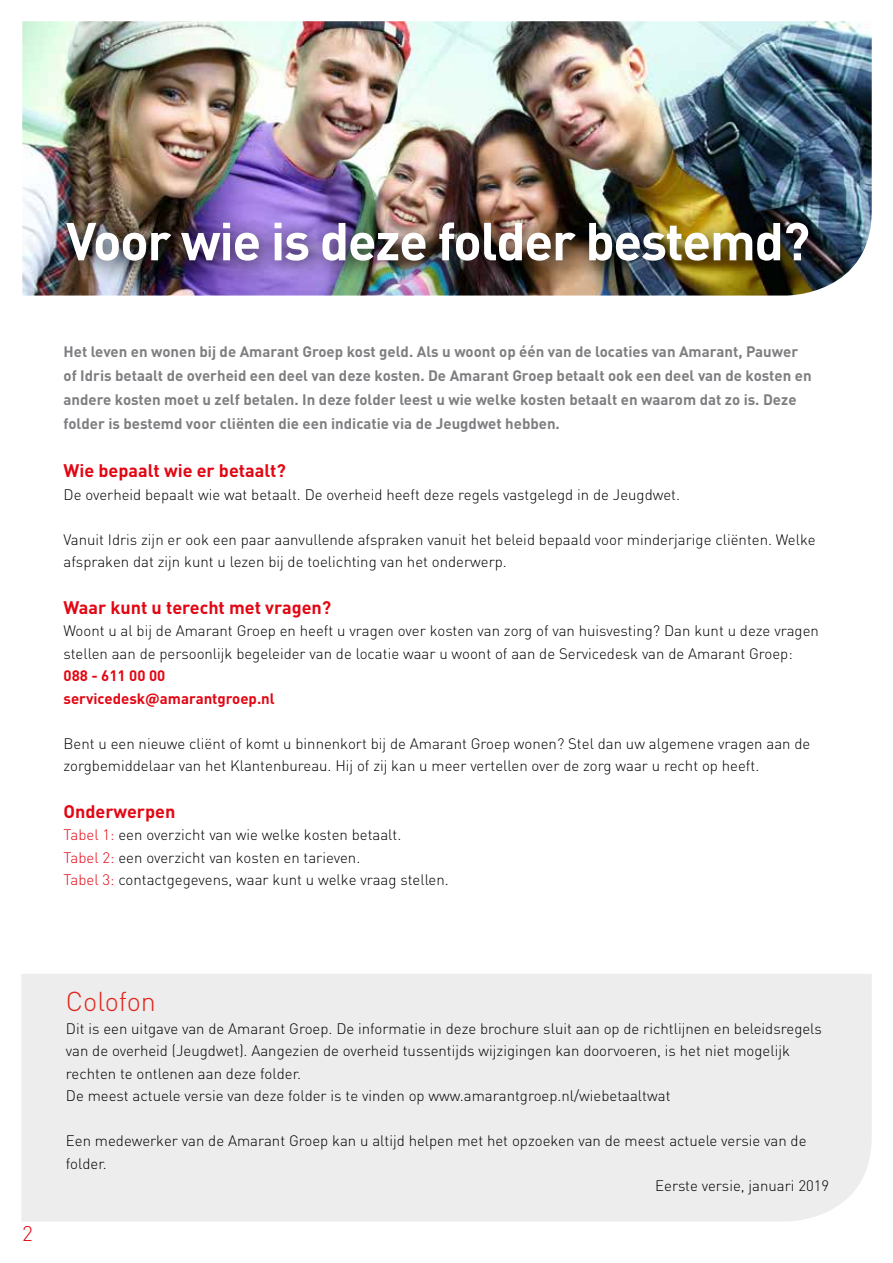
<style>
.page{position:relative;width:893px;height:1263px;background:#fff}
.page>*{position:absolute;margin:0;border:0;box-sizing:border-box;transform-origin:0 0}
.t1{font:700 52.5px "DIN Pro";letter-spacing:-.025em;color:#fff}
.t2{font:300 27px "DIN Pro";color:#e1251b}
.t3{font:300 21px "DIN Pro";color:#e30613}
.t4{font:700 18px "DIN Pro";color:#e30613}
.t5{font:300 15px/22.5px "DIN Pro";color:#000}
.t6{font:700 15px/24px "DIN Pro";color:#7e7e82}
.t7{font:700 15px/22.5px "DIN Pro";color:#e30613}
.s1{color:#e30613}
</style>
<div class="page">
<div style="left:21px;top:974px;width:851px;height:247px;background:#ededed"></div>
<img style="left:22px;top:21px;width:850px;height:275px">
<div style="left:52px;top:208px;width:779px;height:76px;background:#000;opacity:.75"></div>
<h1 class="t1" style="left:66px;top:206px;width:746px">Voor wie is deze folder bestemd?</h1>
<p class="t6" style="left:64px;top:339px;width:749px">Het leven en wonen bij de Amarant Groep kost geld. Als u woont op één van de locaties van Amarant, Pauwer of Idris betaalt de overheid een deel van deze kosten. De Amarant Groep betaalt ook een deel van de kosten en andere kosten moet u zelf betalen. In deze folder leest u wie welke kosten betaalt en waarom dat zo is. Deze folder is bestemd voor cliënten die een indicatie via de Jeugdwet hebben.</p>
<p class="t4" style="left:64px;top:458px;width:224px">Wie bepaalt wie er betaalt?</p>
<p class="t5" style="left:64px;top:482px;width:618px">De overheid bepaalt wie wat betaalt. De overheid heeft deze regels vastgelegd in de Jeugdwet.</p>
<p class="t5" style="left:64px;top:527px;width:754px">Vanuit Idris zijn er ook een paar aanvullende afspraken vanuit het beleid bepaald voor minderjarige cliënten. Welke afspraken dat zijn kunt u lezen bij de toelichting van het onderwerp.</p>
<p class="t4" style="left:64px;top:595px;width:269px">Waar kunt u terecht met vragen?</p>
<p class="t5" style="left:64px;top:619px;width:757px">Woont u al bij de Amarant Groep en heeft u vragen over kosten van zorg of van huisvesting? Dan kunt u deze vragen stellen aan de persoonlijk begeleider van de locatie waar u woont of aan de Servicedesk van de Amarant Groep:</p>
<p class="t7" style="left:64px;top:664px;width:213px">088 - 611 00 00 servicedesk@amarantgroep.nl</p>
<p class="t5" style="left:64px;top:731px;width:748px">Bent u een nieuwe cliënt of komt u binnenkort bij de Amarant Groep wonen? Stel dan uw algemene vragen aan de zorgbemiddelaar van het Klantenbureau. Hij of zij kan u meer vertellen over de zorg waar u recht op heeft.</p>
<p class="t4" style="left:64px;top:799px;width:113px">Onderwerpen</p>
<p class="t5" style="left:64px;top:823px;width:387px"><span class="s1">Tabel 1:</span> een overzicht van wie welke kosten betaalt.<br><span class="s1">Tabel 2:</span> een overzicht van kosten en tarieven.<br><span class="s1">Tabel 3:</span> contactgegevens, waar kunt u welke vraag stellen.</p>
<h3 class="t3" style="left:22px;top:1219px;width:12px">2</h3>
<h2 class="t2" style="left:66px;top:983px;width:92px">Colofon</h2>
<p class="t5" style="left:66px;top:1017px;width:758px">Dit is een uitgave van de Amarant Groep. De informatie in deze brochure sluit aan op de richtlijnen en beleidsregels van de overheid (Jeugdwet). Aangezien de overheid tussentijds wijzigingen kan doorvoeren, is het niet mogelijk rechten te ontlenen aan deze folder.<br>De meest actuele versie van deze folder is te vinden op www.amarantgroep.nl/wiebetaaltwat</p>
<p class="t5" style="left:66px;top:1129px;width:742px">Een medewerker van de Amarant Groep kan u altijd helpen met het opzoeken van de meest actuele versie van de</p>
<p class="t5" style="left:66px;top:1152px;width:42px">folder.</p>
<p class="t5" style="left:655px;top:1174px;width:175px">Eerste versie, januari 2019</p>
</div>
